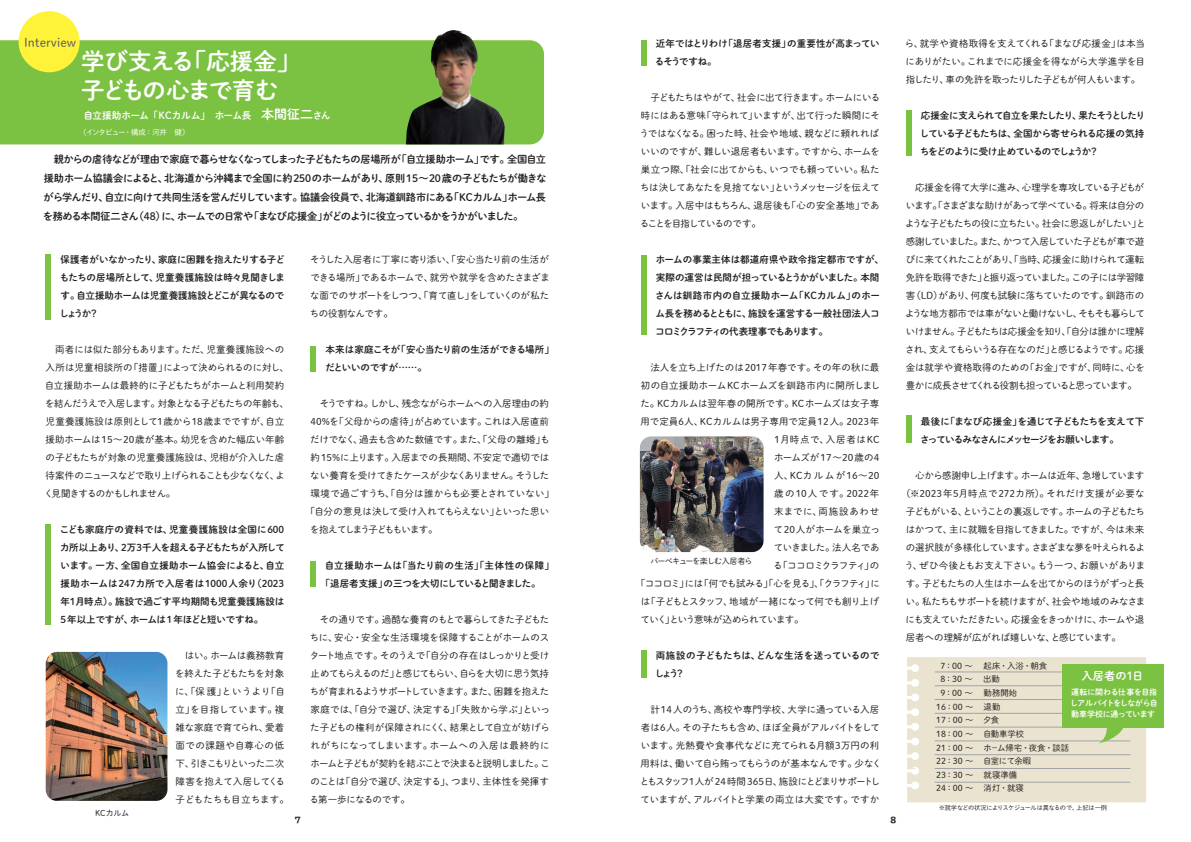
<style>
.page{position:relative;width:1191px;height:842px;background:#fff}
.page>*{position:absolute;margin:0;border:0;box-sizing:border-box;transform-origin:0 0}
.t1{font:23.4px/29.7px "Shuei M Go Std B";letter-spacing:-.035em;color:#fff}
.t2{font:12.2px "Shuei M Go Std L";color:#5c5c5f}
.t3{font:11.2px "Shuei M Go Std B";color:#fff}
.t4{font:10.2px/18.7px "Shuei M Go Std B";letter-spacing:-.1em;color:#231f20;text-align:justify}
.t5{font:9.7px "Shuei M Go Std B";letter-spacing:-.035em;color:#fff}
.t6{font:9.5px/18px "Shuei M Go Std L";letter-spacing:-.03em;color:#231f20;text-align:justify}
.t7{font:9.5px/18px "Shuei M Go Std B";letter-spacing:-.02em;color:#231f20}
.t8{font:9.5px/18px "Shuei M Go Std L";letter-spacing:-.06em;color:#231f20}
.t9{font:9.5px/18px "Shuei M Go Std L";letter-spacing:-.005em;color:#231f20}
.t10{font:9.5px "Shuei M Go Std L";color:#231f20}
.t11{font:9.5px/18px "Shuei M Go Std L";letter-spacing:-.01em;color:#231f20}
.t12{font:9.5px/18px "Shuei M Go Std B";color:#231f20}
.t13{font:9.5px "Shuei M Go Std L";letter-spacing:-.075em;color:#231f20}
.t14{font:9.5px/18px "Shuei M Go Std B";letter-spacing:-.075em;color:#231f20}
.t15{font:9.5px "Shuei M Go Std L";letter-spacing:.025em;color:#231f20}
.t16{font:9.5px "Shuei M Go Std L";letter-spacing:-.095em;color:#231f20}
.t17{font:9.5px "Shuei M Go Std L";letter-spacing:-.1em;color:#231f20}
.t18{font:9.5px "Shuei M Go Std L";letter-spacing:-.055em;color:#231f20}
.t19{font:9.5px "Shuei M Go Std L";letter-spacing:-.07em;color:#231f20}
.t20{font:9.5px "Shuei M Go Std L";letter-spacing:.01em;color:#231f20}
.t21{font:9.5px "Shuei M Go Std L";letter-spacing:-.05em;color:#231f20}
.t22{font:9.5px "Shuei M Go Std L";letter-spacing:-.085em;color:#231f20}
.t23{font:9.5px "Shuei M Go Std L";letter-spacing:.08em;color:#231f20}
.t24{font:9.5px "Shuei M Go Std L";letter-spacing:.1em;color:#231f20}
.t25{font:9.5px "Shuei M Go Std L";letter-spacing:.075em;color:#231f20}
.t26{font:9.5px "Shuei M Go Std L";letter-spacing:.06em;color:#231f20}
.t27{font:8.4px/13.6px "Shuei M Go Std L";color:#231f20}
.t28{font:8px/11.1px "Shuei M Go Std B";letter-spacing:-.05em;color:#fff;text-align:justify}
.t29{font:8px "Shuei M Go Std L";letter-spacing:-.11em;color:#231f20}
.t30{font:8px "Shuei M Go Std L";letter-spacing:-.07em;color:#231f20}
.t31{font:700 expanded 8px "TBUD Go Std";color:#231f20}
.t32{font:7.5px "Shuei M Go Std L";letter-spacing:-.13em;color:#fff}
.t33{font:6.2px "Shuei M Go Std L";letter-spacing:-.03em;color:#231f20}
.s1{font-size:13px}
</style>
<div class="page">
<div style="left:0;top:40px;width:544px;height:104px;background:#7bc142"></div>
<div style="left:19px;top:11px;width:61px;height:61px;background:#fff33a;border-radius:50%"></div>
<div style="left:46px;top:254px;width:5px;height:66px;background:#7bc142"></div>
<div style="left:310px;top:346px;width:6px;height:26px;background:#7bc142"></div>
<div style="left:310px;top:561px;width:6px;height:26px;background:#7bc142"></div>
<div style="left:641px;top:40px;width:5px;height:25px;background:#7bc142"></div>
<div style="left:905px;top:111px;width:6px;height:45px;background:#7bc142"></div>
<div style="left:641px;top:255px;width:5px;height:80px;background:#7bc142"></div>
<div style="left:641px;top:650px;width:5px;height:27px;background:#7bc142"></div>
<div style="left:905px;top:416px;width:6px;height:27px;background:#7bc142"></div>
<div style="left:46px;top:524px;width:5px;height:101px;background:#7bc142"></div>
<img style="left:406px;top:30px;width:99px;height:114px">
<img style="left:640px;top:436px;width:123px;height:116px">
<img style="left:46px;top:652px;width:121px;height:149px">
<div style="left:1062px;top:664px;width:102px;height:64px;background:#7bc142"></div>
<svg style="left:907px;top:657px;width:239px;height:145px"></svg>
<p class="t2" style="left:24px;top:34px;width:54px">Interview</p>
<h1 class="t1" style="left:81px;top:45px;width:220px">学び支える「応援金」子どもの心まで育む</h1>
<p class="t32" style="left:79px;top:127px;width:112px">（インタビュー・構成：河井　健）</p>
<p class="t5" style="left:83px;top:108px;width:248px">自立援助ホーム 「KCカルム」　ホーム長　<span class="s1">本間征二</span>さん</p>
<p class="t4" style="left:43px;top:150px;width:505px">　親からの虐待などが理由で家庭で暮らせなくなってしまった子どもたちの居場所が「自立援助ホーム」です。全国自立援助ホーム協議会によると、北海道から沖縄まで全国に約250のホームがあり、原則15～20歳の子どもたちが働きながら学んだり、自立に向けて共同生活を営んだりしています。協議会役員で、北海道釧路市にある「KCカルム」ホーム長を務める本間征二さん（48）に、ホームでの日常や「まなび応援金」がどのように役立っているかをうかがいました。</p>
<p class="t7" style="left:60px;top:250px;width:227px;text-align:justify">保護者がいなかったり、家庭に困難を抱えたりする子どもたちの居場所として、児童養護施設は時々見聞きします。自立援助ホームは児童養護施設とどこが異なるのでしょうか？</p>
<p class="t6" style="left:44px;top:340px;width:246px;text-align:left">　両者には似た部分もあります。ただ、児童養護施設への入所は児童相談所の「措置」によって決められるのに対し、自立援助ホームは最終的に子どもたちがホームと利用契約を結んだうえで入居します。対象となる子どもたちの年齢も、児童養護施設は原則として１歳から18歳までですが、自立援助ホームは15～20歳が基本。幼児を含めた幅広い年齢の子どもたちが対象の児童養護施設は、児相が介入した虐待案件のニュースなどで取り上げられることも少なくなく、よく見聞きするのかもしれません。</p>
<p class="t7" style="left:60px;top:520px;width:226px;text-align:justify">こども家庭庁の資料では、児童養護施設は全国に600カ所以上あり、２万３千人を超える子どもたちが入所しています。一方、全国自立援助ホーム協会によると、自立援助ホームは247カ所で入居者は1000人余り（2023年１月時点）。施設で過ごす平均期間も児童養護施設は5年以上ですが、ホームは1年ほどと短いですね。</p>
<p class="t11" style="left:175px;top:646px;width:115px">　はい。ホームは義務教育を終えた子どもたちを対象に、「保護」というより「自立」を目指しています。複雑な家庭で育てられ、愛着面での課題や自尊心の低下、引きこもりといった二次障害を抱えて入居してくる子どもたちも目立ちます。</p>
<p class="t6" style="left:310px;top:250px;width:241px">そうした入居者に丁寧に寄り添い、「安心当たり前の生活ができる場所」であるホームで、就労や就学を含めたさまざまな面でのサポートをしつつ、「育て直し」をしていくのが私たちの役割なんです。</p>
<p class="t7" style="left:325px;top:340px;width:230px">本来は家庭こそが「安心当たり前の生活ができる場所」だといいのですが……。</p>
<p class="t6" style="left:310px;top:394px;width:240px">　そうですね。しかし、残念ながらホームへの入居理由の約</p>
<p class="t6" style="left:310px;top:412px;width:240px">40％を「父母からの虐待」が占めています。これは入居直前</p>
<p class="t11" style="left:310px;top:430px;width:241px">だけでなく、過去も含めた数値です。また、「父母の離婚」も</p>
<p class="t10" style="left:310px;top:450px;width:240px">約15％に上ります。入居までの長期間、不安定で適切では</p>
<p class="t6" style="left:310px;top:466px;width:241px">ない養育を受けてきたケースが少なくありません。そうした</p>
<p class="t10" style="left:310px;top:486px;width:245px">環境で過ごすうち、「自分は誰からも必要とされていない」</p>
<p class="t11" style="left:306px;top:502px;width:245px">「自分の意見は決して受け入れてもらえない」といった思い</p>
<p class="t16" style="left:310px;top:522px;width:129px">を抱えてしまう子どももいます。</p>
<p class="t7" style="left:321px;top:556px;width:234px;text-indent:4px">自立援助ホームは「当たり前の生活」「主体性の保障」「退居者支援」の三つを大切にしていると聞きました。</p>
<p class="t6" style="left:309px;top:610px;width:242px">　その通りです。過酷な養育のもとで暮らしてきた子どもたちに、安心・安全な生活環境を保障することがホームのスタート地点です。そのうえで「自分の存在はしっかりと受け止めてもらえるのだ」と感じてもらい、自らを大切に思う気持ちが育まれるようサポートしていきます。また、困難を抱えた家庭では、「自分で選び、決定する」「失敗から学ぶ」といった子どもの権利が保障されにくく、結果として自立が妨げられがちになってしまいます。ホームへの入居は最終的にホームと子どもが契約を結ぶことで決まると説明しました。このことは「自分で選び、決定する」、つまり、主体性を発揮する第一歩になるのです。</p>
<p class="t7" style="left:655px;top:34px;width:226px">近年ではとりわけ「退居者支援」の重要性が高まっているそうですね。</p>
<p class="t6" style="left:639px;top:88px;width:242px">　子どもたちはやがて、社会に出て行きます。ホームにいる時にはある意味「守られて」いますが、出て行った瞬間にそうではなくなる。困った時、社会や地域、親などに頼れればいいのですが、難しい退居者もいます。ですから、ホームを巣立つ際、「社会に出てからも、いつでも頼っていい。私たちは決してあなたを見捨てない」というメッセージを伝えています。入居中はもちろん、退居後も「心の安全基地」であることを目指しているのです。</p>
<p class="t12" style="left:655px;top:250px;width:230px">ホームの事業主体は都道府県や政令指定都市ですが、実際の運営は民間が担っているとうかがいました。本間さんは釧路市内の自立援助ホーム「KCカルム」のホーム長を務めるとともに、施設を運営する一般社団法人ココロミクラフティの代表理事でもあります。</p>
<p class="t10" style="left:650px;top:360px;width:231px">法人を立ち上げたのは2017年春です。その年の秋に最</p>
<p class="t10" style="left:641px;top:378px;width:241px">初の自立援助ホームKCホームズを釧路市内に開所しまし</p>
<p class="t10" style="left:640px;top:396px;width:240px">た。KCカルムは翌年春の開所です。KCホームズは女子専</p>
<p class="t10" style="left:640px;top:414px;width:240px">用で定員６人、KCカルムは男子専用で定員12人。2023年</p>
<p class="t25" style="left:772px;top:432px;width:109px">１月時点で、入居者はKC</p>
<p class="t9" style="left:774px;top:448px;width:109px">ホームズが17～20歳の４</p>
<p class="t23" style="left:774px;top:468px;width:107px">人、KCカルムが16～20</p>
<p class="t24" style="left:774px;top:486px;width:107px">歳の10人です。2022年</p>
<p class="t26" style="left:774px;top:504px;width:106px">末までに、両施設あわせ</p>
<p class="t10" style="left:774px;top:522px;width:108px">て20人がホームを巣立っ</p>
<p class="t8" style="left:774px;top:538px;width:107px">ていきました。法人名であ</p>
<p class="t16" style="left:773px;top:558px;width:108px">る「ココロミクラフティ」の</p>
<p class="t13" style="left:636px;top:576px;width:245px">「ココロミ」には「何でも試みる」「心を見る」、「クラフティ」に</p>
<p class="t18" style="left:641px;top:594px;width:240px">は「子どもとスタッフ、地域が一緒になって何でも創り上げ</p>
<p class="t22" style="left:640px;top:612px;width:165px">ていく」という意味が込められています。</p>
<p class="t7" style="left:655px;top:646px;width:226px">両施設の子どもたちは、どんな生活を送っているのでしょう？</p>
<p class="t9" style="left:640px;top:700px;width:243px">　計14人のうち、高校や専門学校、大学に通っている入居者は６人。その子たちも含め、ほぼ全員がアルバイトをしています。光熱費や食事代などに充てられる月額３万円の利用料は、働いて自ら賄ってもらうのが基本なんです。少なくともスタッフ１人が24時間 365日、施設にとどまりサポートしていますが、アルバイトと学業の両立は大変です。ですか</p>
<p class="t29" style="left:650px;top:555px;width:104px">バーベキューを楽しむ入居者ら</p>
<p class="t30" style="left:95px;top:807px;width:35px">KCカルム</p>
<p class="t31" style="left:295px;top:815px;width:8px">7</p>
<p class="t31" style="left:890px;top:815px;width:8px">8</p>
<p class="t6" style="left:905px;top:34px;width:242px">ら、就学や資格取得を支えてくれる「まなび応援金」は本当にありがたい。これまでに応援金を得ながら大学進学を目指したり、車の免許を取ったりした子どもが何人もいます。</p>
<p class="t7" style="left:919px;top:106px;width:227px;text-align:justify">応援金に支えられて自立を果たしたり、果たそうとしたりしている子どもたちは、全国から寄せられる応援の気持ちをどのように受け止めているのでしょうか？</p>
<p class="t8" style="left:905px;top:178px;width:242px;text-indent:10px">応援金を得て大学に進み、心理学を専攻している子どもがいます。「さまざまな助けがあって学べている。将来は自分のような子どもたちの役に立ちたい。社会に恩返しがしたい」と感謝していました。また、かつて入居していた子どもが車で遊びに来てくれたことがあり、「当時、応援金に助けられて運転免許を取得できた」と振り返っていました。この子には学習障害（LD）があり、何度も試験に落ちていたのです。釧路市のような地方都市では車がないと働けないし、そもそも暮らしていけません。子どもたちは応援金を知り、「自分は誰かに理解され、支えてもらいうる存在なのだ」と感じるようです。応援金は就学や資格取得のための「お金」ですが、同時に、心を豊かに成長させてくれる役割も担っていると思っています。</p>
<p class="t14" style="left:920px;top:412px;width:226px">最後に「まなび応援金」を通じて子どもたちを支えて下さっているみなさんにメッセージをお願いします。</p>
<p class="t19" style="left:905px;top:469px;width:240px">　心から感謝申し上げます。ホームは近年、急増しています</p>
<p class="t15" style="left:901px;top:487px;width:245px">（※2023年５月時点で272カ所）。それだけ支援が必要な</p>
<p class="t17" style="left:905px;top:505px;width:241px">子どもがいる、ということの裏返しです。ホームの子どもたち</p>
<p class="t6" style="left:905px;top:520px;width:240px">はかつて、主に就職を目指してきました。ですが、今は未来</p>
<p class="t8" style="left:905px;top:538px;width:241px">の選択肢が多様化しています。さまざまな夢を叶えられるよ</p>
<p class="t20" style="left:904px;top:559px;width:242px">う、ぜひ今後ともお支え下さい。もう一つ、お願いがありま</p>
<p class="t13" style="left:905px;top:577px;width:240px">す。子どもたちの人生はホームを出てからのほうがずっと長</p>
<p class="t6" style="left:905px;top:592px;width:241px">い。私たちもサポートを続けますが、社会や地域のみなさま</p>
<p class="t21" style="left:905px;top:613px;width:240px">にも支えていただきたい。応援金をきっかけに、ホームや退</p>
<p class="t6" style="left:905px;top:628px;width:217px">居者への理解が広がれば嬉しいな、と感じています。</p>
<p class="t27" style="left:940px;top:659px;width:108px;text-indent:43px">起床・入浴・朝食<br>8：30 ～ 出勤<br>9：00 ～</p>
<p class="t27" style="left:940px;top:659px;width:34px">7：00 ～</p>
<p class="t3" style="left:1081px;top:667px;width:63px">入居者の１日</p>
<p class="t28" style="left:1070px;top:686px;width:89px">運転に関わる仕事を目指しアルバイトをしながら自動車学校に通っています</p>
<p class="t27" style="left:936px;top:686px;width:134px;text-indent:47px">勤務開始<br>16：00 ～ 退勤<br>17：00 ～ 夕食<br>18：00 ～ 自動車学校<br>21：00 ～ ホ－ム帰宅・夜食・談話<br>22：30 ～ 自室にて余暇<br>23：30 ～ 就寝準備<br>24：00 ～ 消灯・就寝</p>
<p class="t33" style="left:938px;top:803px;width:170px">※就学などの状況によりスケジュールは異なるので、上記は一例</p>
</div>
